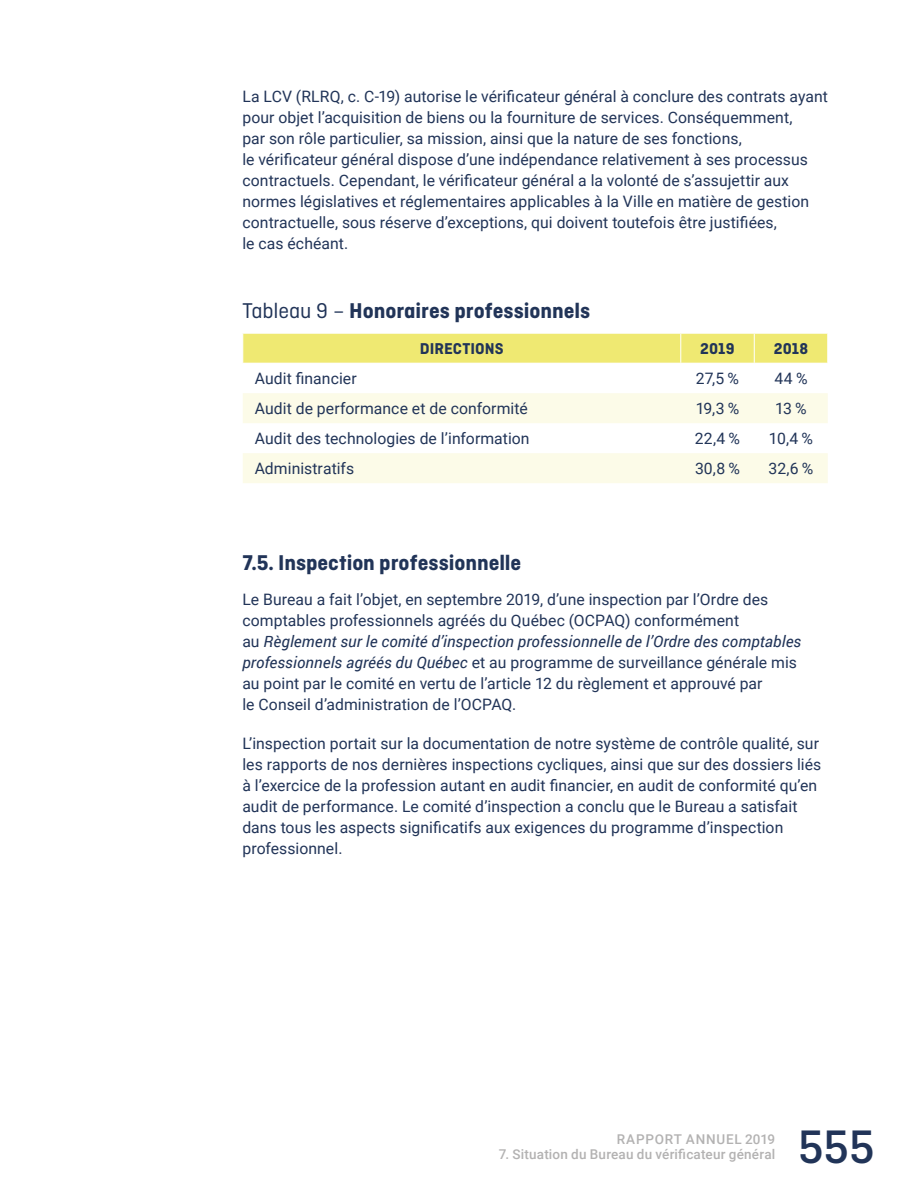
<style>
.page{position:relative;width:918px;height:1188px;background:#fff}
.page>*{position:absolute;margin:0;border:0;box-sizing:border-box;transform-origin:0 0}
.t1{font:500 49.5px "Ciutadella";color:#213458}
.t2{font:700 22.5px "Ciutadella";color:#213458}
.t3{font:700 16.5px "Ciutadella";letter-spacing:.005em;color:#213458}
.t4{font:15.75px/21px "Roboto";letter-spacing:.005em;color:#213458}
.t5{font:500 13.5px "Roboto";letter-spacing:.015em;color:#b3b2b2}
.t6{font:500 13.5px "Roboto";letter-spacing:.055em;color:#b3b2b2}
.s1{font-weight:400}
.s2{font-style:italic}
</style>
<div class="page">
<svg style="left:243px;top:393px;width:585px;height:90px;fill:#fcfbe8"></svg>
<svg style="left:242px;top:333px;width:586px;height:30px;background:#efe978"></svg>
<p class="t4" style="left:242px;top:85px;width:587px">La LCV (RLRQ, c. C-19) autorise le vérificateur général à conclure des contrats ayant pour objet l’acquisition de biens ou la fourniture de services. Conséquemment,<br>par son rôle particulier, sa mission, ainsi que la nature de ses fonctions,<br>le vérificateur général dispose d’une indépendance relativement à ses processus contractuels. Cependant, le vérificateur général a la volonté de s’assujettir aux normes législatives et réglementaires applicables à la Ville en matière de gestion contractuelle, sous réserve d’exceptions, qui doivent toutefois être justifiées,<br>le cas échéant.</p>
<h2 class="t2" style="left:242px;top:297px;width:349px"><span class="s1">Tableau 9 –</span> Honoraires professionnels</h2>
<p class="t3" style="left:420px;top:339px;width:85px">DIRECTIONS</p>
<p class="t3" style="left:700px;top:339px;width:36px">2019</p>
<p class="t3" style="left:774px;top:339px;width:36px">2018</p>
<p class="t4" style="left:255px;top:368px;width:103px">Audit financier</p>
<p class="t4" style="left:696px;top:368px;width:45px">27,5 %</p>
<p class="t4" style="left:774px;top:368px;width:35px">44 %</p>
<p class="t4" style="left:255px;top:397px;width:275px">Audit de performance et de conformité</p>
<p class="t4" style="left:696px;top:397px;width:45px">19,3 %</p>
<p class="t4" style="left:775px;top:397px;width:33px">13 %</p>
<p class="t4" style="left:255px;top:427px;width:276px">Audit des technologies de l’information</p>
<p class="t4" style="left:695px;top:427px;width:47px">22,4 %</p>
<p class="t4" style="left:769px;top:427px;width:46px">10,4 %</p>
<p class="t4" style="left:255px;top:457px;width:101px">Administratifs</p>
<p class="t4" style="left:695px;top:457px;width:47px">30,8 %</p>
<p class="t4" style="left:769px;top:457px;width:46px">32,6 %</p>
<h2 class="t2" style="left:242px;top:550px;width:280px">7.5. Inspection professionnelle</h2>
<p class="t4" style="left:242px;top:588px;width:561px">Le Bureau a fait l’objet, en septembre 2019, d’une inspection par l’Ordre des comptables professionnels agréés du Québec (OCPAQ) conformément<br>au <span class="s2">Règlement sur le comité d’inspection professionnelle de l’Ordre des comptables professionnels agréés du Québec</span> et au programme de surveillance générale mis au point par le comité en vertu de l’article 12 du règlement et approuvé par<br>le Conseil d’administration de l’OCPAQ.</p>
<p class="t4" style="left:242px;top:732px;width:580px">L’inspection portait sur la documentation de notre système de contrôle qualité, sur les rapports de nos dernières inspections cycliques, ainsi que sur des dossiers liés à l’exercice de la profession autant en audit financier, en audit de conformité qu’en audit de performance. Le comité d’inspection a conclu que le Bureau a satisfait dans tous les aspects significatifs aux exigences du programme d’inspection professionnel.</p>
<p class="t6" style="left:617px;top:1129px;width:160px">RAPPORT ANNUEL 2019</p>
<p class="t5" style="left:499px;top:1144px;width:278px">7. Situation du Bureau du vérificateur général</p>
<h1 class="t1" style="left:798px;top:1119px;width:78px">555</h1>
</div>
